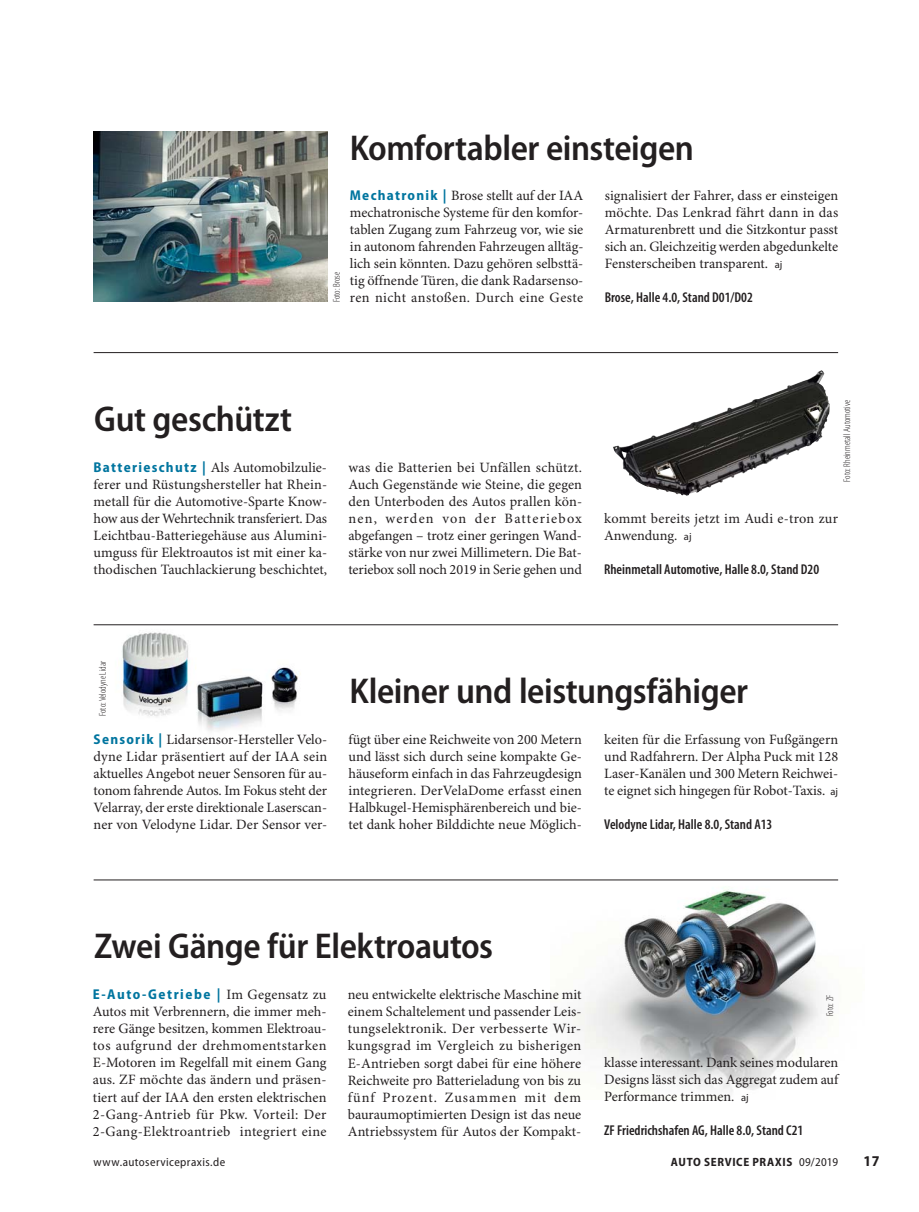
<style>
.page{position:relative;width:919px;height:1212px;background:#fff}
.page>*{position:absolute;margin:0;border:0;box-sizing:border-box;transform-origin:0 0}
.t1{font:600 semi-condensed 36px "Myriad Pro";letter-spacing:-.01em;color:#231f20}
.t2{font:700 semi-condensed 15px "Myriad Pro";color:#231f20}
.t3{font:14.25px/17px "Minion Pro";color:#231f20;text-align:justify}
.t4{font:600 condensed 14.25px "Myriad Pro";color:#231f20}
.t5{font:700 semi-condensed 14.25px "Myriad Pro";letter-spacing:.105em;color:#00759f}
.t6{font:semi-condensed 12px "Myriad Pro";letter-spacing:.035em;color:#231f20}
.t7{font:700 semi-condensed 12px "Myriad Pro";letter-spacing:.055em;color:#231f20}
.t8{font:300 condensed 9.75px "Myriad Pro";color:#231f20}
.s1{font-family:"Myriad Pro";font-weight:700;font-stretch:semi-condensed;color:#00759f}
.s2{font-family:"Myriad Pro";font-size:10.5px}
.s3{font-family:"Minion Pro";font-weight:400;font-stretch:normal;color:#231f20}
.s4{font-weight:400}
</style>
<div class="page">
<img style="left:94px;top:625px;width:233px;height:106px">
<img style="left:551px;top:879px;width:288px;height:213px">
<hr style="left:94px;top:352px;width:744px;height:1px;background:#231f20">
<hr style="left:94px;top:879px;width:744px;height:1px;background:#231f20">
<img style="left:94px;top:132px;width:233px;height:170px">
<img style="left:613px;top:370px;width:208px;height:126px">
<hr style="left:94px;top:624px;width:744px;height:1px;background:#231f20">
<p class="t8" style="left:333px;top:302px;width:31px;rotate:-90deg">Foto: Brose</p>
<h1 class="t1" style="left:350px;top:135px;width:345px">Komfortabler einsteigen</h1>
<p class="t3" style="left:350px;top:188px;width:235px"><span class="s1">Mechatronik |</span> Brose stellt auf der IAA mechatronische Systeme für den komfor&shy;tablen Zugang zum Fahrzeug vor, wie sie in autonom fahrenden Fahrzeugen alltäg&shy;lich sein könnten. Dazu gehören selbsttä&shy;tig öffnende Türen, die dank Radarsenso&shy;ren nicht anstoßen. Durch eine Geste</p>
<p class="t3" style="left:604px;top:188px;width:235px">signalisiert der Fahrer, dass er einsteigen möchte. Das Lenkrad fährt dann in das Armaturenbrett und die Sitzkontur passt sich an. Gleichzeitig werden abgedunkelte Fensterscheiben transparent. <span class="s2">aj</span></p>
<p class="t4" style="left:604px;top:292px;width:150px">Brose, Halle 4.0, Stand D01/D02</p>
<h1 class="t1" style="left:94px;top:405px;width:199px">Gut geschützt</h1>
<p class="t3" style="left:94px;top:460px;width:235px"><span class="s1">Batterieschutz |</span> Als Automobilzulie&shy;ferer und Rüstungshersteller hat Rhein&shy;metall für die Automotive-Sparte Know&shy;how aus der Wehrtechnik transferiert. Das Leichtbau-Batteriegehäuse aus Alumini&shy;umguss für Elektroautos ist mit einer ka&shy;thodischen Tauchlackierung beschichtet,</p>
<p class="t3" style="left:348px;top:460px;width:235px">was die Batterien bei Unfällen schützt.<br>Auch Gegenstände wie Steine, die gegen den Unterboden des Autos prallen kön&shy;nen, werden von der Batteriebox abgefangen – trotz einer geringen Wand&shy;stärke von nur zwei Millimetern. Die Bat&shy;teriebox soll noch 2019 in Serie gehen und</p>
<p class="t8" style="left:843px;top:482px;width:83px;rotate:-90deg">Foto: Rheinmetall Automotive</p>
<p class="t3" style="left:604px;top:511px;width:235px">kommt bereits jetzt im Audi e-tron zur<br>Anwendung. <span class="s2">aj</span></p>
<p class="t4" style="left:604px;top:564px;width:216px">Rheinmetall Automotive, Halle 8.0, Stand D20</p>
<p class="t8" style="left:99px;top:716px;width:56px;rotate:-90deg">Foto: Velodyne Lidar</p>
<h1 class="t1" style="left:349px;top:677px;width:400px">Kleiner und leistungsfähiger</h1>
<p class="t3" style="left:94px;top:732px;width:235px"><span class="s1">Sensorik |</span> Lidarsensor-Hersteller Velo&shy;dyne Lidar präsentiert auf der IAA sein aktuelles Angebot neuer Sensoren für au&shy;tonom fahrende Autos. Im Fokus steht der Velarray, der erste direktionale Laserscan&shy;ner von Velodyne Lidar. Der Sensor ver-</p>
<p class="t3" style="left:348px;top:732px;width:235px">fügt über eine Reichweite von 200 Metern und lässt sich durch seine kompakte Ge&shy;häuseform einfach in das Fahrzeugdesign integrieren. DerVelaDome erfasst einen Halbkugel-Hemisphärenbereich und bie&shy;tet dank hoher Bilddichte neue Möglich-</p>
<p class="t3" style="left:604px;top:732px;width:235px">keiten für die Erfassung von Fußgängern und Radfahrern. Der Alpha Puck mit 128<br>Laser-Kanälen und 300 Metern Reichwei&shy;te eignet sich hingegen für Robot-Taxis. <span class="s2">aj</span></p>
<p class="t4" style="left:604px;top:819px;width:170px">Velodyne Lidar, Halle 8.0, Stand A13</p>
<h1 class="t1" style="left:94px;top:933px;width:400px">Zwei Gänge für Elektroautos</h1>
<p class="t5" style="left:93px;top:989px;width:235px">E-Auto-Getriebe | <span class="s3">Im Gegensatz zu</span></p>
<p class="t3" style="left:93px;top:1004px;width:235px">Autos mit Verbrennern, die immer meh&shy;rere Gänge besitzen, kommen Elektroau&shy;tos aufgrund der drehmomentstarken E-Motoren im Regelfall mit einem Gang aus. ZF möchte das ändern und präsen&shy;tiert auf der IAA den ersten elektrischen 2-Gang-Antrieb für Pkw. Vorteil: Der 2-Gang-Elektroantrieb integriert eine</p>
<p class="t3" style="left:348px;top:988px;width:235px">neu entwickelte elektrische Maschine mit einem Schaltelement und passender Leis&shy;tungselektronik. Der verbesserte Wir&shy;kungsgrad im Vergleich zu bisherigen E-Antrieben sorgt dabei für eine höhere Reichweite pro Batterieladung von bis zu fünf Prozent. Zusammen mit dem bauraum optimierten Design ist das neue Antriebssystem für Autos der Kompakt-</p>
<p class="t8" style="left:826px;top:1016px;width:23px;rotate:-90deg">Foto: ZF</p>
<p class="t3" style="left:604px;top:1055px;width:236px">klasse interessant. Dank seines modularen Designs lässt sich das Aggregat zudem auf Performance trimmen. <span class="s2">aj</span></p>
<p class="t4" style="left:604px;top:1125px;width:201px">ZF Friedrichshafen AG, Halle 8.0, Stand C21</p>
<p class="t6" style="left:94px;top:1157px;width:133px">www.autoservicepraxis.de</p>
<p class="t7" style="left:671px;top:1157px;width:169px">AUTO SERVICE PRAXIS <span class="s4">09/2019</span></p>
<p class="t2" style="left:863px;top:1155px;width:17px">17</p>
</div>
